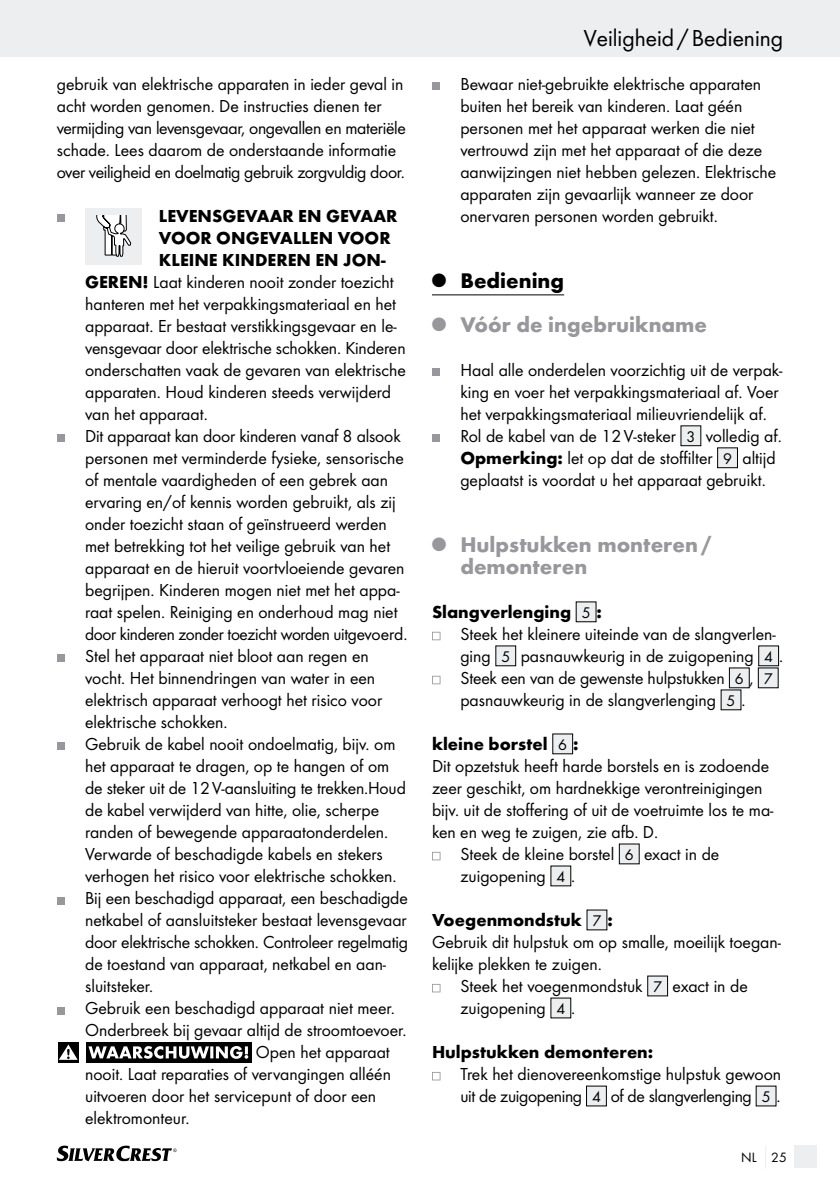
<style>
.page{position:relative;width:840px;height:1191px;background:#fff}
.page>*{position:absolute;margin:0;border:0;box-sizing:border-box;transform-origin:0 0}
.t1{font:24px "Futura Boo";color:#000}
.t2{font:700 22px/44px "Futura";color:#97979c}
.t3{font:18px/22px "Futura Boo";color:#000}
.t4{font:700 18px "Futura";color:#000}
.t5{font:18px "Futura Boo";letter-spacing:-.02em;color:#000}
.t6{font:14px "Futura Boo";color:#000}
.s1{font-family:"Futura";font-weight:700}
.s2{color:#000}
.s3{font-size:16px}
.s4{font-family:"Futura Boo";font-weight:400;font-size:16px}
</style>
<div class="page">
<div style="left:0;top:0;width:839px;height:57px;background:#eceeef"></div>
<div style="left:794px;top:1145px;width:22px;height:23px;background:#eceeef"></div>
<svg style="left:57px;top:1145px;width:119px;height:16px"></svg>
<div style="left:57px;top:214px;width:7px;height:8px;background:#97979c"></div>
<div style="left:85px;top:208px;width:57px;height:57px;background:#eceeef"></div>
<svg style="left:96px;top:216px;width:35px;height:41px"></svg>
<div style="left:57px;top:434px;width:7px;height:8px;background:#97979c"></div>
<div style="left:57px;top:654px;width:7px;height:8px;background:#97979c"></div>
<div style="left:57px;top:742px;width:7px;height:8px;background:#97979c"></div>
<div style="left:57px;top:896px;width:7px;height:8px;background:#97979c"></div>
<div style="left:57px;top:1006px;width:7px;height:8px;background:#97979c"></div>
<svg style="left:58px;top:1042px;width:20px;height:20px"></svg>
<svg style="left:59px;top:1044px;width:19px;height:15px"></svg>
<div style="left:86px;top:1041px;width:165px;height:21px;background:#000"></div>
<svg style="left:88px;top:1046px;width:160px;height:12px"></svg>
<hr style="left:432px;top:294px;width:132px;height:1px;background:#000">
<div style="left:432px;top:82px;width:7px;height:8px;background:#97979c"></div>
<div style="left:432px;top:368px;width:7px;height:8px;background:#97979c"></div>
<div style="left:432px;top:434px;width:7px;height:8px;background:#97979c"></div>
<div style="left:680px;top:426px;width:20px;height:20px;background:#eceeef"></div>
<div style="left:717px;top:448px;width:20px;height:20px;background:#eceeef"></div>
<div style="left:716px;top:447px;width:21px;height:21px;border:1px solid #000"></div>
<div style="left:576px;top:602px;width:19px;height:20px;background:#eceeef"></div>
<svg style="left:432px;top:632px;width:8px;height:8px"></svg>
<div style="left:495px;top:646px;width:20px;height:20px;background:#eceeef"></div>
<div style="left:758px;top:646px;width:20px;height:20px;background:#eceeef"></div>
<svg style="left:432px;top:676px;width:8px;height:8px"></svg>
<div style="left:729px;top:668px;width:19px;height:20px;background:#eceeef"></div>
<div style="left:757px;top:668px;width:20px;height:20px;background:#eceeef"></div>
<div style="left:720px;top:690px;width:20px;height:20px;background:#eceeef"></div>
<div style="left:552px;top:734px;width:20px;height:20px;background:#eceeef"></div>
<svg style="left:432px;top:852px;width:8px;height:8px"></svg>
<div style="left:619px;top:844px;width:19px;height:20px;background:#eceeef"></div>
<div style="left:550px;top:866px;width:20px;height:20px;background:#eceeef"></div>
<div style="left:586px;top:910px;width:20px;height:20px;background:#eceeef"></div>
<svg style="left:432px;top:984px;width:8px;height:8px"></svg>
<div style="left:647px;top:976px;width:20px;height:20px;background:#eceeef"></div>
<div style="left:550px;top:998px;width:20px;height:20px;background:#eceeef"></div>
<svg style="left:432px;top:1072px;width:8px;height:8px"></svg>
<div style="left:586px;top:1086px;width:20px;height:20px;background:#eceeef"></div>
<div style="left:755px;top:1086px;width:20px;height:20px;background:#eceeef"></div>
<p class="t3" style="left:57px;top:73px;width:350px">gebruik van elektrische apparaten in ieder geval in acht worden genomen. De instructies dienen ter vermijding van levensgevaar, ongevallen en materiële schade. Lees daarom de onderstaande informatie over veiligheid en doelmatig gebruik zorgvuldig door.</p>
<p class="t4" style="left:159px;top:205px;width:66px">Levensgevaar</p>
<p class="t4" style="left:298px;top:205px;width:41px">en gevaar</p>
<p class="t4" style="left:159px;top:227px;width:98px">voor ongevalle</p>
<p class="t4" style="left:318px;top:227px;width:69px">n voor</p>
<p class="t4" style="left:159px;top:249px;width:10px">klei</p>
<p class="t4" style="left:194px;top:249px;width:72px">ne kindere</p>
<p class="t4" style="left:296px;top:249px;width:90px">n en jon-</p>
<p class="t4" style="left:57px;top:271px;width:13px">gere</p>
<p class="t3" style="left:128px;top:271px;width:267px"><span class="s1">n!</span> Laat kinderen nooit zonder toezicht</p>
<p class="t3" style="left:85px;top:293px;width:312px">hanteren met het verpakkingsmateriaal en het</p>
<p class="t3" style="left:85px;top:315px;width:313px">apparaat. Er bestaat verstikkingsgevaar en le-</p>
<p class="t3" style="left:85px;top:337px;width:322px">vensgevaar door elektrische schokken. Kinderen</p>
<p class="t3" style="left:85px;top:359px;width:322px">onderschatten vaak de gevaren van elektrische</p>
<p class="t3" style="left:85px;top:381px;width:307px">apparaten. Houd kinderen steeds verwijderd</p>
<p class="t3" style="left:85px;top:403px;width:124px">van het apparaat.</p>
<p class="t3" style="left:85px;top:425px;width:317px">Dit apparaat kan door kinderen vanaf 8 alsook</p>
<p class="t3" style="left:85px;top:447px;width:320px">personen met verminderde fysieke, sensorische</p>
<p class="t3" style="left:85px;top:469px;width:304px">of mentale vaardigheden of een gebrek aan</p>
<p class="t3" style="left:85px;top:491px;width:312px">ervaring en/of kennis worden gebruikt, als zij</p>
<p class="t3" style="left:85px;top:513px;width:303px">onder toezicht staan of geïnstrueerd werden</p>
<p class="t3" style="left:85px;top:535px;width:306px">met betrekking tot het veilige gebruik van het</p>
<p class="t3" style="left:85px;top:557px;width:321px">apparaat en de hieruit voortvloeiende gevaren</p>
<p class="t3" style="left:85px;top:579px;width:316px">begrijpen. Kinderen mogen niet met het appa-</p>
<p class="t3" style="left:85px;top:601px;width:314px">raat spelen. Reiniging en onderhoud mag niet</p>
<p class="t5" style="left:85px;top:623px;width:323px">door kinderen zonder toezicht worden uitgevoerd.</p>
<p class="t3" style="left:85px;top:645px;width:285px">Stel het apparaat niet bloot aan regen en</p>
<p class="t3" style="left:85px;top:667px;width:291px">vocht. Het binnendringen van water in een</p>
<p class="t3" style="left:85px;top:689px;width:298px">elektrisch apparaat verhoogt het risico voor</p>
<p class="t3" style="left:85px;top:711px;width:144px">elektrische schokken.</p>
<p class="t3" style="left:85px;top:733px;width:312px">Gebruik de kabel nooit ondoelmatig, bijv. om</p>
<p class="t3" style="left:85px;top:755px;width:305px">het apparaat te dragen, op te hangen of om</p>
<p class="t3" style="left:85px;top:777px;width:322px">de steker uit de 12V-aansluiting te trekken.Houd</p>
<p class="t3" style="left:85px;top:799px;width:295px">de kabel verwijderd van hitte, olie, scherpe</p>
<p class="t3" style="left:85px;top:821px;width:304px">randen of bewegende apparaatonderdelen.</p>
<p class="t3" style="left:85px;top:843px;width:299px">Verwarde of beschadigde kabels en stekers</p>
<p class="t3" style="left:85px;top:865px;width:313px">verhogen het risico voor elektrische schokken.</p>
<p class="t3" style="left:85px;top:887px;width:324px">Bij een beschadigd apparaat, een beschadigde</p>
<p class="t3" style="left:85px;top:909px;width:323px">netkabel of aansluitsteker bestaat levensgevaar</p>
<p class="t3" style="left:85px;top:931px;width:324px">door elektrische schokken. Controleer regelmatig</p>
<p class="t3" style="left:85px;top:953px;width:302px">de toestand van apparaat, netkabel en aan-</p>
<p class="t3" style="left:85px;top:975px;width:70px">sluitsteker.</p>
<p class="t3" style="left:85px;top:997px;width:311px">Gebruik een beschadigd apparaat niet meer.</p>
<p class="t3" style="left:85px;top:1019px;width:323px">Onderbreek bij gevaar altijd de stroomtoevoer.</p>
<p class="t3" style="left:256px;top:1041px;width:135px">Open het apparaat</p>
<p class="t3" style="left:85px;top:1063px;width:307px">nooit. Laat reparaties of vervangingen alléén</p>
<p class="t3" style="left:85px;top:1085px;width:292px">uitvoeren door het servicepunt of door een</p>
<p class="t3" style="left:85px;top:1107px;width:106px">elektromonteur.</p>
<h1 class="t1" style="left:583px;top:24px;width:201px">Veiligheid/Bediening</h1>
<p class="t3" style="left:460px;top:73px;width:317px">Bewaar niet-gebruikte elektrische apparaten buiten het bereik van kinderen. Laat géén personen met het apparaat werken die niet vertrouwd zijn met het apparaat of die deze aanwijzingen niet hebben gelezen. Elektrische apparaten zijn gevaarlijk wanneer ze door onervaren personen worden gebruikt.</p>
<p class="t2" style="left:432px;top:258px;width:276px"><sup>Q</sup> <span class="s2">Bediening<br></span><sup>Q</sup> Vóór de ingebruikname</p>
<p class="t3" style="left:460px;top:359px;width:323px">Haal alle onderdelen voorzichtig uit de verpak&shy;king en voer het verpakkingsmateriaal af. Voer het verpakkingsmateriaal milieuvriendelijk af.<br>Rol de kabel van de 12V-steker <span class="s3">3</span> volledig af.<br><span class="s1">Opmerking:</span> let op dat de stoffilter <span class="s3">9</span> altijd geplaatst is voordat u het apparaat gebruikt.</p>
<p class="t2" style="left:460px;top:533px;width:252px;line-height:22px;text-indent:-28px"><sup>Q</sup> Hulpstukken monteren/ demonteren</p>
<p class="t4" style="left:432px;top:601px;width:171px">Slangverlenging <span class="s4">5</span> :</p>
<p class="t3" style="left:460px;top:623px;width:324px">Steek het kleinere uiteinde van de slangverlen&shy;ging <span class="s3">5</span> pasnauwkeurig in de zuigopening <span class="s3">4</span> .<br>Steek een van de gewenste hulpstukken <span class="s3">6</span> , <span class="s3">7 </span>pasnauwkeurig in de slangverlenging <span class="s3">5</span> .</p>
<p class="t4" style="left:432px;top:733px;width:148px">kleine borstel <span class="s4">6</span> :</p>
<p class="t3" style="left:432px;top:755px;width:338px">Dit opzetstuk heeft harde borstels en is zodoende</p>
<p class="t3" style="left:432px;top:777px;width:332px">zeer geschikt, om hardnekkige verontreinigingen</p>
<p class="t3" style="left:432px;top:799px;width:343px">bijv. uit de stoffering of uit de voetruimte los te ma-</p>
<p class="t3" style="left:432px;top:821px;width:227px">ken en weg te zuigen, zie afb. D.</p>
<p class="t3" style="left:460px;top:843px;width:260px">Steek de kleine borstel <span class="s3">6</span> exact in de</p>
<p class="t3" style="left:460px;top:865px;width:116px">zuigopening <span class="s3">4</span> .</p>
<p class="t4" style="left:432px;top:909px;width:182px">Voegenmondstuk <span class="s4">7</span> :</p>
<p class="t3" style="left:432px;top:931px;width:350px">gebruik dit hulpstuk om op smalle, moeilijk toegan-</p>
<p class="t3" style="left:432px;top:953px;width:171px">kelijke plekken te zuigen.</p>
<p class="t3" style="left:460px;top:975px;width:289px">Steek het voegenmondstuk <span class="s3">7</span> exact in de</p>
<p class="t3" style="left:460px;top:997px;width:116px">zuigopening <span class="s3">4</span> .</p>
<p class="t4" style="left:432px;top:1041px;width:223px">Hulpstukken demonteren:</p>
<p class="t3" style="left:460px;top:1063px;width:322px">Trek het dienovereenkomstige hulpstuk gewoon uit de zuigopening <span class="s3">4</span> of de slangverlenging <span class="s3">5</span> .</p>
<p class="t6" style="left:740px;top:1149px;width:47px">NL 25</p>
</div>
